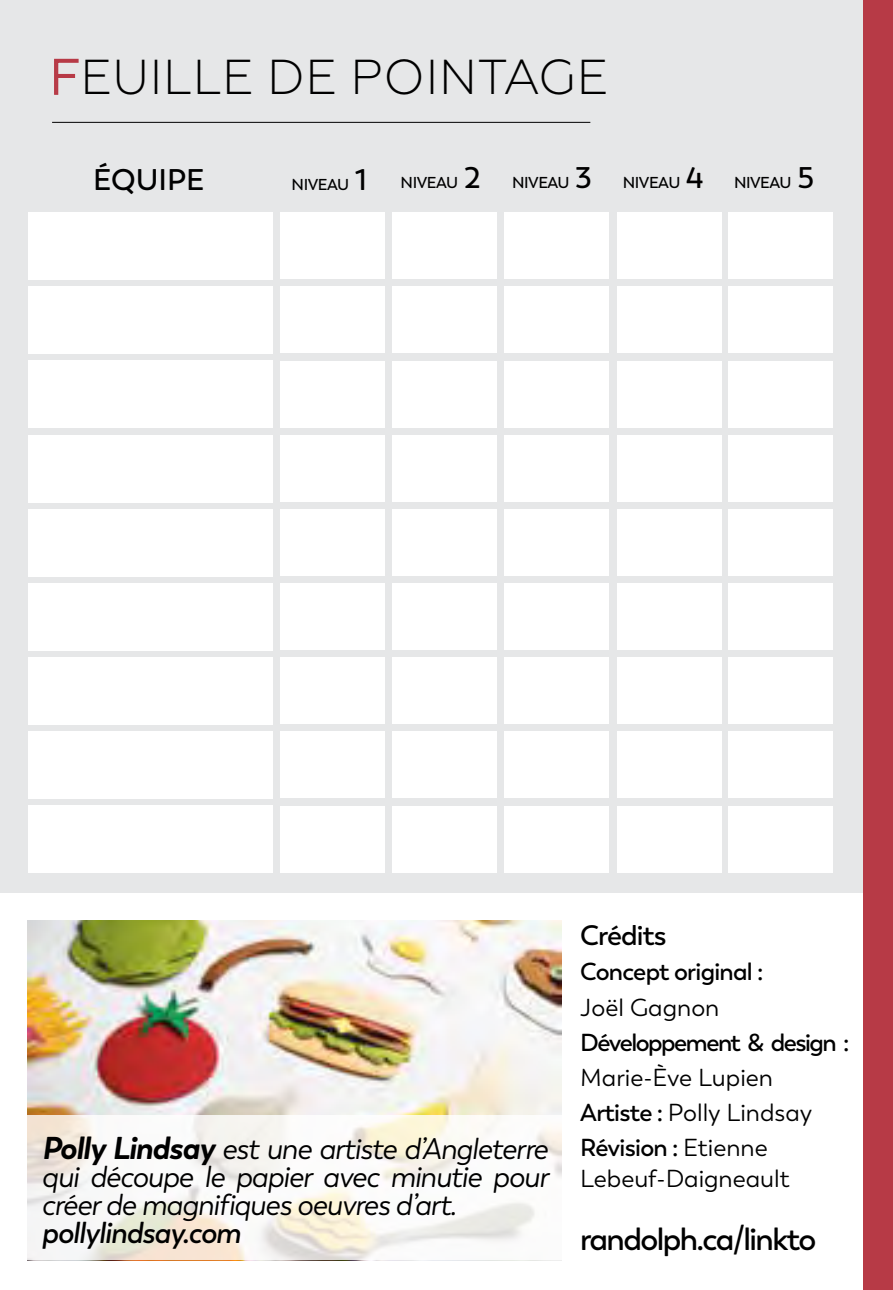
<style>
.page{position:relative;width:893px;height:1290px;background:#e6e7e8}
.page>*{position:absolute;margin:0;border:0;box-sizing:border-box;transform-origin:0 0}
.t1{font:300 49px "Geometria";letter-spacing:.01em;color:#000}
.t2{font:600 31.5px "Boston";letter-spacing:-.05em;color:#000}
.t3{font:italic 29.75px/28px "Boston";letter-spacing:-.03em;color:#000;text-align:justify}
.t4{font:italic 600 29.75px "Boston";letter-spacing:-.03em;color:#000}
.t5{font:600 29.75px "Boston";color:#000}
.t6{font:600 28px "Boston";letter-spacing:-.03em;color:#000}
.t7{font:24.5px/35px "Boston";color:#000}
.t8{font:600 24.5px "Boston";letter-spacing:-.06em;color:#000}
.t9{font:600 24.5px "Boston";letter-spacing:-.03em;color:#000}
.t10{font:600 15.75px "Boston";letter-spacing:-.03em;color:#000}
.s1{color:#b73a46}
.s2{font-size:29.75px}
.s3{font-weight:700;font-size:31.5px}
.s4{font-weight:600}
</style>
<div class="page">
<div style="left:0;top:893px;width:893px;height:397px;background:#fff"></div>
<div style="left:863px;top:0;width:30px;height:1290px;background:#b73a46"></div>
<img style="left:28px;top:921px;width:534px;height:194px">
<svg style="left:28px;top:1115px;width:534px;height:145px;fill:#faf8f6"></svg>
<div style="left:280px;top:212px;width:105px;height:67px;background:#fff"></div>
<div style="left:392px;top:212px;width:105px;height:67px;background:#fff"></div>
<div style="left:504px;top:212px;width:105px;height:67px;background:#fff"></div>
<div style="left:617px;top:212px;width:105px;height:67px;background:#fff"></div>
<div style="left:728px;top:212px;width:105px;height:67px;background:#fff"></div>
<div style="left:28px;top:212px;width:244px;height:68px;background:#fff"></div>
<div style="left:280px;top:509px;width:105px;height:67px;background:#fff"></div>
<div style="left:392px;top:509px;width:105px;height:67px;background:#fff"></div>
<div style="left:504px;top:509px;width:105px;height:67px;background:#fff"></div>
<div style="left:617px;top:509px;width:105px;height:67px;background:#fff"></div>
<div style="left:728px;top:509px;width:105px;height:67px;background:#fff"></div>
<div style="left:28px;top:509px;width:244px;height:67px;background:#fff"></div>
<div style="left:280px;top:361px;width:105px;height:66px;background:#fff"></div>
<div style="left:392px;top:361px;width:105px;height:66px;background:#fff"></div>
<div style="left:504px;top:361px;width:105px;height:66px;background:#fff"></div>
<div style="left:617px;top:361px;width:105px;height:66px;background:#fff"></div>
<div style="left:728px;top:361px;width:105px;height:66px;background:#fff"></div>
<div style="left:28px;top:361px;width:244px;height:67px;background:#fff"></div>
<div style="left:280px;top:657px;width:105px;height:67px;background:#fff"></div>
<div style="left:392px;top:657px;width:105px;height:67px;background:#fff"></div>
<div style="left:504px;top:657px;width:105px;height:67px;background:#fff"></div>
<div style="left:617px;top:657px;width:105px;height:67px;background:#fff"></div>
<div style="left:728px;top:657px;width:105px;height:67px;background:#fff"></div>
<div style="left:28px;top:657px;width:244px;height:68px;background:#fff"></div>
<div style="left:280px;top:286px;width:105px;height:67px;background:#fff"></div>
<div style="left:392px;top:286px;width:105px;height:67px;background:#fff"></div>
<div style="left:504px;top:286px;width:105px;height:67px;background:#fff"></div>
<div style="left:617px;top:286px;width:105px;height:67px;background:#fff"></div>
<div style="left:728px;top:286px;width:105px;height:67px;background:#fff"></div>
<div style="left:28px;top:286px;width:244px;height:68px;background:#fff"></div>
<div style="left:280px;top:583px;width:105px;height:67px;background:#fff"></div>
<div style="left:392px;top:583px;width:105px;height:67px;background:#fff"></div>
<div style="left:504px;top:583px;width:105px;height:67px;background:#fff"></div>
<div style="left:617px;top:583px;width:105px;height:67px;background:#fff"></div>
<div style="left:728px;top:583px;width:105px;height:67px;background:#fff"></div>
<div style="left:28px;top:583px;width:244px;height:67px;background:#fff"></div>
<div style="left:280px;top:435px;width:105px;height:66px;background:#fff"></div>
<div style="left:392px;top:435px;width:105px;height:66px;background:#fff"></div>
<div style="left:504px;top:435px;width:105px;height:66px;background:#fff"></div>
<div style="left:617px;top:435px;width:105px;height:66px;background:#fff"></div>
<div style="left:728px;top:435px;width:105px;height:66px;background:#fff"></div>
<div style="left:28px;top:435px;width:244px;height:67px;background:#fff"></div>
<div style="left:280px;top:731px;width:105px;height:67px;background:#fff"></div>
<div style="left:392px;top:731px;width:105px;height:67px;background:#fff"></div>
<div style="left:504px;top:731px;width:105px;height:67px;background:#fff"></div>
<div style="left:617px;top:731px;width:105px;height:67px;background:#fff"></div>
<div style="left:728px;top:731px;width:105px;height:67px;background:#fff"></div>
<div style="left:28px;top:731px;width:244px;height:68px;background:#fff"></div>
<div style="left:280px;top:806px;width:105px;height:66px;background:#fff"></div>
<div style="left:392px;top:806px;width:105px;height:66px;background:#fff"></div>
<div style="left:504px;top:806px;width:105px;height:66px;background:#fff"></div>
<div style="left:617px;top:806px;width:105px;height:66px;background:#fff"></div>
<div style="left:728px;top:806px;width:105px;height:66px;background:#fff"></div>
<div style="left:28px;top:806px;width:244px;height:67px;background:#fff"></div>
<svg style="left:54px;top:58px;width:25px;height:37px"></svg>
<hr style="left:52px;top:122px;width:538px;height:1px;background:#000">
<h1 class="t1" style="left:50px;top:49px;width:560px"><span class="s1">F</span>EUILLE DE POINTAGE</h1>
<p class="t5" style="left:93px;top:161px;width:113px">ÉQUIPE</p>
<p class="t10" style="left:292px;top:173px;width:524px">NIVEAU <span class="s2">1</span> NIVEAU <span class="s2">2</span> NIVEAU <span class="s2">3</span> NIVEAU <span class="s2">4</span> NIVEAU <span class="s2">5</span></p>
<p class="t3" style="left:42px;top:1135px;width:508px"><span class="s3">Polly Lindsay</span> est une artiste d’Angleterre qui découpe le papier avec minutie pour créer de magnifiques oeuvres d’art.</p>
<p class="t4" style="left:42px;top:1214px;width:201px">pollylindsay.com</p>
<p class="t6" style="left:580px;top:919px;width:88px">Crédits</p>
<p class="t9" style="left:580px;top:957px;width:185px">Concept original :</p>
<p class="t7" style="left:580px;top:990px;width:141px">Joël Gagnon</p>
<p class="t8" style="left:580px;top:1027px;width:271px">Développement &amp; design :</p>
<p class="t7" style="left:580px;top:1060px;width:233px">Marie-Ève Lupien<br><span class="s4">Artiste :</span> Polly Lindsay<br><span class="s4">Révision :</span> Etienne</p>
<p class="t7" style="left:580px;top:1161px;width:211px">Lebeuf-Daigneault</p>
<p class="t2" style="left:580px;top:1220px;width:238px">randolph.ca/linkto</p>
</div>
